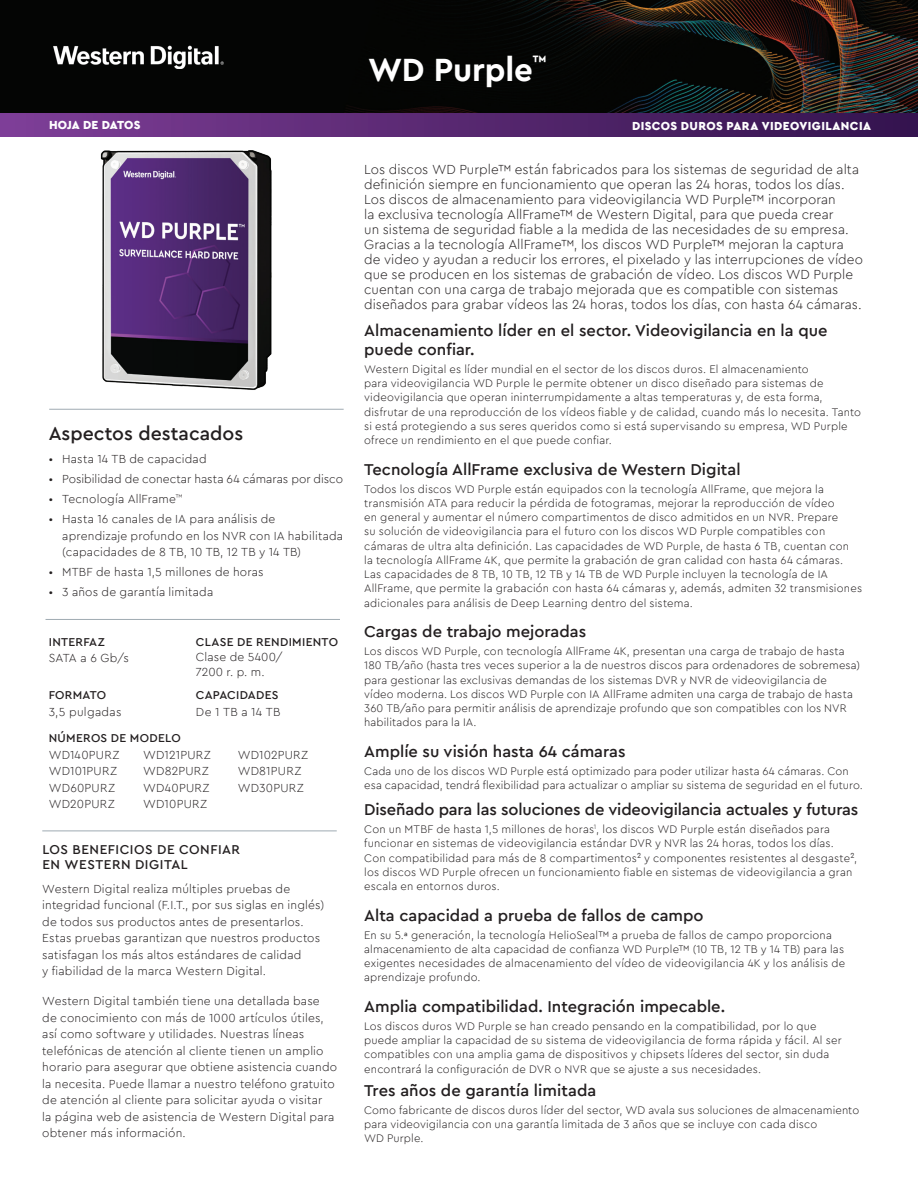
<style>
.page{position:relative;width:918px;height:1188px;background:#fff}
.page>*{position:absolute;margin:0;border:0;box-sizing:border-box;transform-origin:0 0}
.t1{font:700 33px "Cera PRO";letter-spacing:-.005em;color:#fff}
.t2{font:500 19.5px "Cera PRO";color:#231f20}
.t3{font:500 16.5px/19.5px "Cera PRO";color:#231f20}
.t4{font:700 13.95px "Cera PRO";color:#fff}
.t5{font:300 13.5px/15px "Cera PRO";letter-spacing:.005em;color:#231f20}
.t6{font:500 13.5px/15px "Cera PRO";letter-spacing:.04em;color:#231f20}
.t7{font:300 12px/16.5px "Cera PRO";letter-spacing:.015em;color:#231f20}
.t8{font:500 12px "Cera PRO";letter-spacing:.02em;color:#231f20}
.t9{font:900 12px "Cera PRO";letter-spacing:.03em;color:#fff}
.t10{font:900 12px "Cera PRO";letter-spacing:.005em;color:#fff}
.t11{font:300 11.25px/14.2px "Cera PRO";letter-spacing:.015em;color:#231f20}
</style>
<div class="page">
<hr style="left:49px;top:409px;width:295px;height:1px;background:#9faab2">
<img style="left:0;top:0;width:918px;height:114px">
<div style="left:0;top:114px;width:918px;height:23px;background:linear-gradient(to right,#7e3e96,#33134d)"></div>
<img style="left:49px;top:41px;width:179px;height:27px">
<hr style="left:46px;top:619px;width:294px;height:1px;background:#9faab2">
<img style="left:100px;top:150px;width:172px;height:240px">
<hr style="left:42px;top:831px;width:295px;height:1px;background:#9faab2">
<h1 class="t1" style="left:368px;top:48px;width:166px">WD Purple</h1>
<p class="t4" style="left:533px;top:51px;width:15px">™</p>
<p class="t10" style="left:49px;top:117px;width:93px">HOJA DE DATOS</p>
<p class="t9" style="left:632px;top:118px;width:240px">DISCOS DUROS PARA VIDEOVIGILANCIA</p>
<h2 class="t2" style="left:49px;top:421px;width:196px">Aspectos destacados</h2>
<p class="t7" style="left:49px;top:451px;width:159px">• Hasta 14 TB de capacidad</p>
<p class="t7" style="left:49px;top:471px;width:296px">• Posibilidad de conectar hasta 64 cámaras por disco</p>
<p class="t7" style="left:49px;top:491px;width:135px">• Tecnología AllFrame<sup>™</sup></p>
<p class="t7" style="left:62px;top:511px;width:282px;text-indent:-14px">• Hasta 16 canales de IA para análisis de aprendizaje profundo en los NVR con IA habilitada (capacidades de 8 TB, 10 TB, 12 TB y 14 TB)</p>
<p class="t7" style="left:49px;top:564px;width:217px">• MTBF de hasta 1,5 millones de horas</p>
<p class="t7" style="left:49px;top:584px;width:166px">• 3 años de garantía limitada</p>
<p class="t8" style="left:49px;top:634px;width:58px">INTERFAZ</p>
<p class="t7" style="left:49px;top:650px;width:82px">SATA a 6 Gb/s</p>
<p class="t8" style="left:49px;top:687px;width:59px">FORMATO</p>
<p class="t7" style="left:49px;top:703px;width:74px">3,5 pulgadas</p>
<p class="t8" style="left:196px;top:634px;width:144px">CLASE DE RENDIMIENTO</p>
<p class="t7" style="left:196px;top:649px;width:88px;line-height:15px">Clase de 5400/<br>7200 r. p. m.</p>
<p class="t8" style="left:196px;top:687px;width:84px">CAPACIDADES</p>
<p class="t7" style="left:196px;top:703px;width:86px">De 1 TB a 14 TB</p>
<p class="t8" style="left:49px;top:730px;width:134px">NÚMEROS DE MODELO</p>
<p class="t7" style="left:49px;top:746px;width:72px">WD140PURZ</p>
<p class="t7" style="left:143px;top:746px;width:69px">WD121PURZ</p>
<p class="t7" style="left:238px;top:746px;width:72px">WD102PURZ</p>
<p class="t7" style="left:49px;top:762px;width:70px">WD101PURZ</p>
<p class="t7" style="left:143px;top:762px;width:67px">WD82PURZ</p>
<p class="t7" style="left:238px;top:762px;width:65px">WD81PURZ</p>
<p class="t7" style="left:49px;top:779px;width:68px">WD60PURZ</p>
<p class="t7" style="left:143px;top:779px;width:68px">WD40PURZ</p>
<p class="t7" style="left:238px;top:779px;width:68px">WD30PURZ</p>
<p class="t7" style="left:49px;top:795px;width:68px">WD20PURZ</p>
<p class="t7" style="left:143px;top:795px;width:66px">WD10PURZ</p>
<p class="t6" style="left:42px;top:842px;width:199px">LOS BENEFICIOS DE CONFIAR<br>EN WESTERN DIGITAL</p>
<p class="t7" style="left:42px;top:880px;width:283px">Western Digital realiza múltiples pruebas de integridad funcional (F.I.T., por sus siglas en inglés) de todos sus productos antes de presentarlos.<br>Estas pruebas garantizan que nuestros productos satisfagan los más altos estándares de calidad<br>y fiabilidad de la marca Western Digital.</p>
<p class="t7" style="left:42px;top:992px;width:297px">Western Digital también tiene una detallada base de conocimiento con más de 1000 artículos útiles, así como software y utilidades. Nuestras líneas telefónicas de atención al cliente tienen un amplio horario para asegurar que obtiene asistencia cuando la necesita. Puede llamar a nuestro teléfono gratuito de atención al cliente para solicitar ayuda o visitar<br>la página web de asistencia de Western Digital para obtener más información.</p>
<p class="t5" style="left:364px;top:162px;width:500px">Los discos WD Purple™ están fabricados para los sistemas de seguridad de alta definición siempre en funcionamiento que operan las 24 horas, todos los días.<br>Los discos de almacenamiento para videovigilancia WD Purple™ incorporan<br>la exclusiva tecnología AllFrame™ de Western Digital, para que pueda crear<br>un sistema de seguridad fiable a la medida de las necesidades de su empresa.<br>Gracias a la tecnología AllFrame™, los discos WD Purple™ mejoran la captura de video y ayudan a reducir los errores, el pixelado y las interrupciones de vídeo que se producen en los sistemas de grabación de vídeo. Los discos WD Purple cuentan con una carga de trabajo mejorada que es compatible con sistemas diseñados para grabar vídeos las 24 horas, todos los días, con hasta 64 cámaras.</p>
<h3 class="t3" style="left:364px;top:320px;width:465px">Almacenamiento líder en el sector. Videovigilancia en la que puede confiar.</h3>
<p class="t11" style="left:364px;top:362px;width:498px">Western Digital es líder mundial en el sector de los discos duros. El almacenamiento<br>para videovigilancia WD Purple le permite obtener un disco diseñado para sistemas de videovigilancia que operan ininterrumpidamente a altas temperaturas y, de esta forma, disfrutar de una reproducción de los vídeos fiable y de calidad, cuando más lo necesita. Tanto si está protegiendo a sus seres queridos como si está supervisando su empresa, WD Purple ofrece un rendimiento en el que puede confiar.</p>
<h3 class="t3" style="left:364px;top:459px;width:378px">Tecnología AllFrame exclusiva de Western Digital</h3>
<p class="t11" style="left:364px;top:481px;width:499px">Todos los discos WD Purple están equipados con la tecnología AllFrame, que mejora la transmisión ATA para reducir la pérdida de fotogramas, mejorar la reproducción de vídeo<br>en general y aumentar el número compartimentos de disco admitidos en un NVR. Prepare<br>su solución de videovigilancia para el futuro con los discos WD Purple compatibles con cámaras de ultra alta definición. Las capacidades de WD Purple, de hasta 6 TB, cuentan con<br>la tecnología AllFrame 4K, que permite la grabación de gran calidad con hasta 64 cámaras.<br>Las capacidades de 8 TB, 10 TB, 12 TB y 14 TB de WD Purple incluyen la tecnología de IA AllFrame, que permite la grabación con hasta 64 cámaras y, además, admiten 32 transmisiones adicionales para análisis de Deep Learning dentro del sistema.</p>
<h3 class="t3" style="left:364px;top:621px;width:223px">Cargas de trabajo mejoradas</h3>
<p class="t11" style="left:364px;top:644px;width:497px">Los discos WD Purple, con tecnología AllFrame 4K, presentan una carga de trabajo de hasta 180 TB/año (hasta tres veces superior a la de nuestros discos para ordenadores de sobremesa) para gestionar las exclusivas demandas de los sistemas DVR y NVR de videovigilancia de<br>vídeo moderna. Los discos WD Purple con IA AllFrame admiten una carga de trabajo de hasta 360 TB/año para permitir análisis de aprendizaje profundo que son compatibles con los NVR habilitados para la IA.</p>
<h3 class="t3" style="left:364px;top:741px;width:263px">Amplíe su visión hasta 64 cámaras</h3>
<p class="t11" style="left:364px;top:764px;width:500px">Cada uno de los discos WD Purple está optimizado para poder utilizar hasta 64 cámaras. Con esa capacidad, tendrá flexibilidad para actualizar o ampliar su sistema de seguridad en el futuro.</p>
<h3 class="t3" style="left:364px;top:799px;width:496px">Diseñado para las soluciones de videovigilancia actuales y futuras</h3>
<p class="t11" style="left:364px;top:822px;width:495px">Con un MTBF de hasta 1,5 millones de horas<sup>1</sup>, los discos WD Purple están diseñados para funcionar en sistemas de videovigilancia estándar DVR y NVR las 24 horas, todos los días.<br>Con compatibilidad para más de 8 compartimentos² y componentes resistentes al desgaste², los discos WD Purple ofrecen un funcionamiento fiable en sistemas de videovigilancia a gran escala en entornos duros.</p>
<h3 class="t3" style="left:364px;top:905px;width:341px">Alta capacidad a prueba de fallos de campo</h3>
<p class="t11" style="left:364px;top:927px;width:483px">En su 5.ª generación, la tecnología HelioSeal™ a prueba de fallos de campo proporciona almacenamiento de alta capacidad de confianza WD Purple™ (10 TB, 12 TB y 14 TB) para las exigentes necesidades de almacenamiento del vídeo de videovigilancia 4K y los análisis de aprendizaje profundo.</p>
<h3 class="t3" style="left:364px;top:996px;width:362px">Amplia compatibilidad. Integración impecable.</h3>
<p class="t11" style="left:364px;top:1019px;width:479px">Los discos duros WD Purple se han creado pensando en la compatibilidad, por lo que puede ampliar la capacidad de su sistema de videovigilancia de forma rápida y fácil. Al ser compatibles con una amplia gama de dispositivos y chipsets líderes del sector, sin duda encontrará la configuración de DVR o NVR que se ajuste a sus necesidades.</p>
<h3 class="t3" style="left:364px;top:1080px;width:234px">Tres años de garantía limitada</h3>
<p class="t11" style="left:364px;top:1102px;width:497px">Como fabricante de discos duros líder del sector, WD avala sus soluciones de almacenamiento para videovigilancia con una garantía limitada de 3 años que se incluye con cada disco<br>WD Purple.</p>
</div>
